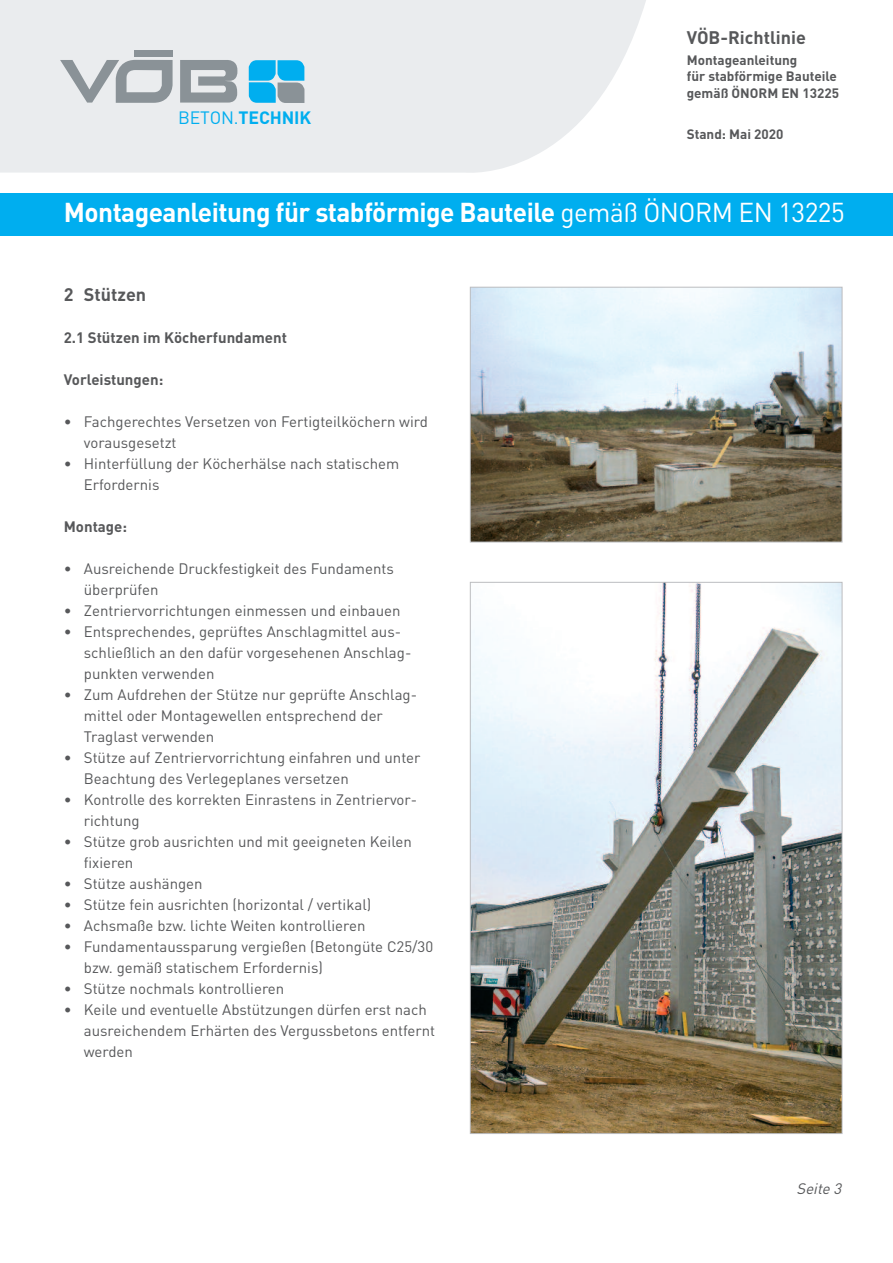
<style>
.page{position:relative;width:893px;height:1263px;background:#fff}
.page>*{position:absolute;margin:0;border:0;box-sizing:border-box;transform-origin:0 0}
.t1{font:700 27px "DINOT";letter-spacing:-.02em;color:#fff}
.t2{font:700 18px "DINOT";color:#57585a}
.t3{font:700 17.7px "DINOT";letter-spacing:-.01em;color:#00aeef}
.t4{font:15px/21px "DINOT";color:#57585a}
.t5{font:700 15px "DINOT";color:#57585a}
.t6{font:italic 15px "DINOT";color:#57585a}
.t7{font:700 13.5px/16.5px "DINOT";color:#57585a}
.s1{font-weight:400}
</style>
<div class="page">
<svg style="left:0;top:0;width:646px;height:173px;background:#ebedef"></svg>
<div style="left:134px;top:51px;width:38px;height:6px;background:#8a9297"></div>
<svg style="left:180px;top:60px;width:59px;height:43px;background:#a4aaae"></svg>
<svg style="left:60px;top:60px;width:113px;height:43px;background:#babfc3"></svg>
<svg style="left:249px;top:60px;width:55px;height:43px;background:#3bafdb"></svg>
<div style="left:0;top:193px;width:893px;height:43px;background:#00aeef"></div>
<img style="left:472px;top:289px;width:368px;height:251px">
<div style="left:470px;top:287px;width:372px;height:255px;border:1px solid #bcbdc0"></div>
<img style="left:472px;top:584px;width:368px;height:548px">
<p class="t3" style="left:178px;top:111px;width:134px"><span class="s1">BETON.</span>TECHNIK</p>
<p class="t2" style="left:687px;top:31px;width:121px">VÖB-Richtlinie</p>
<p class="t7" style="left:687px;top:53px;width:154px">Montageanleitung<br>für stabförmige Bauteile gemäß ÖNORM EN 13225</p>
<p class="t7" style="left:687px;top:128px;width:98px">Stand: Mai 2020</p>
<h1 class="t1" style="left:64px;top:203px;width:782px">Montageanleitung für stabförmige Bauteile <span class="s1">gemäß ÖNORM EN 13225</span></h1>
<p class="t2" style="left:64px;top:288px;width:84px">2 Stützen</p>
<p class="t5" style="left:64px;top:332px;width:225px">2.1 Stützen im Köcherfundament</p>
<p class="t5" style="left:64px;top:374px;width:101px">Vorleistungen:</p>
<p class="t4" style="left:84px;top:413px;width:346px;text-indent:-20px">• Fachgerechtes Versetzen von Fertigteilköchern wird vorausgesetzt</p>
<p class="t4" style="left:84px;top:455px;width:317px;text-indent:-20px">• Hinterfüllung der Köcherhälse nach statischem<br>Erfordernis</p>
<p class="t5" style="left:64px;top:521px;width:65px">Montage:</p>
<p class="t4" style="left:84px;top:560px;width:312px;text-indent:-20px">• Ausreichende Druckfestigkeit des Fundaments überprüfen</p>
<p class="t4" style="left:64px;top:602px;width:338px">• Zentriervorrichtungen einmessen und einbauen</p>
<p class="t4" style="left:84px;top:623px;width:329px;text-indent:-20px">• Entsprechendes, geprüftes Anschlagmittel aus&shy;schließlich an den dafür vorgesehenen Anschlag&shy;punkten verwenden</p>
<p class="t4" style="left:84px;top:686px;width:335px;text-indent:-20px">• Zum Aufdrehen der Stütze nur geprüfte Anschlag&shy;mittel oder Montagewellen entsprechend der<br>Traglast verwenden</p>
<p class="t4" style="left:84px;top:749px;width:338px;text-indent:-20px">• Stütze auf Zentriervorrichtung einfahren und unter<br>Beachtung des Verlegeplanes versetzen</p>
<p class="t4" style="left:84px;top:791px;width:335px;text-indent:-20px">• Kontrolle des korrekten Einrastens in Zentriervor&shy;richtung</p>
<p class="t4" style="left:84px;top:833px;width:329px;text-indent:-20px">• Stütze grob ausrichten und mit geeigneten Keilen fixieren</p>
<p class="t4" style="left:64px;top:875px;width:140px">• Stütze aushängen</p>
<p class="t4" style="left:64px;top:896px;width:309px">• Stütze fein ausrichten (horizontal / vertikal)</p>
<p class="t4" style="left:64px;top:917px;width:303px">• Achsmaße bzw. lichte Weiten kontrollieren</p>
<p class="t4" style="left:84px;top:938px;width:351px;text-indent:-20px">• Fundamentaussparung vergießen (Betongüte C25/30 bzw. gemäß statischem Erfordernis)</p>
<p class="t4" style="left:64px;top:980px;width:222px">• Stütze nochmals kontrollieren</p>
<p class="t4" style="left:84px;top:1001px;width:353px;text-indent:-20px">• Keile und eventuelle Abstützungen dürfen erst nach ausreichendem Erhärten des Vergussbetons entfernt werden</p>
<p class="t6" style="left:796px;top:1183px;width:49px">Seite 3</p>
</div>
